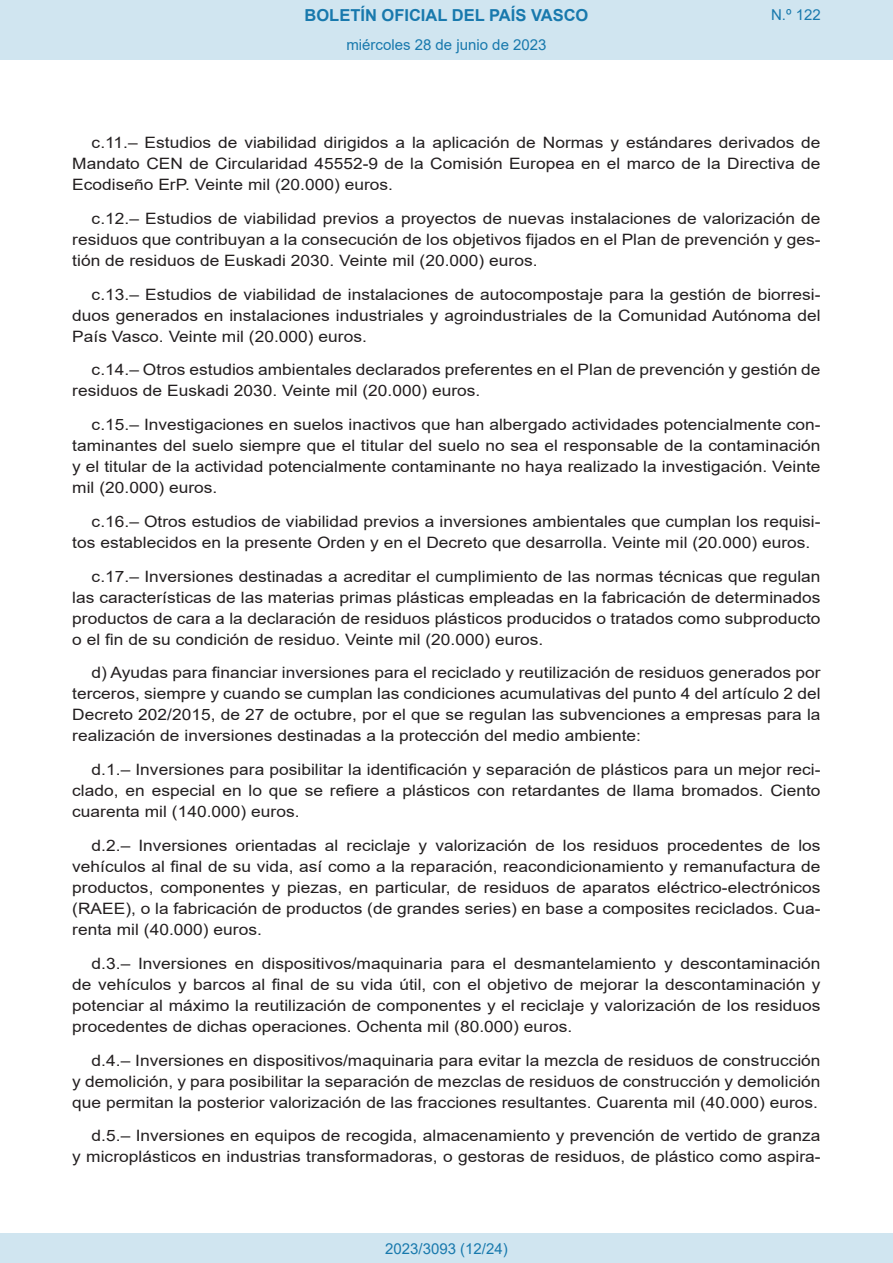
<style>
.page{position:relative;width:893px;height:1263px;background:#fff}
.page>*{position:absolute;margin:0;border:0;box-sizing:border-box;transform-origin:0 0}
.t1{font:700 16.5px "Arial";color:#1879ad}
.BOPVDetalle{font:15.6px/21px "Arial";color:#231f20;text-align:justify;scale:1.11 1}
.Paginacion_Centro{font:15px "Arial";color:#1879ad}
</style>
<div class="page">
<div style="left:0;top:0;width:893px;height:60px;background:#d0e5f0"></div>
<div style="left:0;top:1233px;width:893px;height:30px;background:#d0e5f0"></div>
<p class="t1" style="left:305px;top:3px;width:285px">BOLETÍN OFICIAL DEL PAÍS VASCO</p>
<p class="Paginacion_Centro" style="left:346px;top:35px;width:202px">miércoles 28 de junio de 2023</p>
<p class="Paginacion_Centro" style="left:771px;top:5px;width:51px">N.º 122</p>
<p class="BOPVDetalle" style="left:72px;top:132px;width:676px;text-indent:19px">c.11.– Estudios de viabilidad dirigidos a la aplicación de Normas y estándares derivados de Mandato CEN de Circularidad 45552-9 de la Comisión Europea en el marco de la Directiva de Ecodiseño ErP. Veinte mil (20.000) euros.</p>
<p class="BOPVDetalle" style="left:72px;top:208px;width:676px;text-indent:19px">c.12.– Estudios de viabilidad previos a proyectos de nuevas instalaciones de valorización de residuos que contribuyan a la consecución de los objetivos fijados en el Plan de prevención y ges&shy;tión de residuos de Euskadi 2030. Veinte mil (20.000) euros.</p>
<p class="BOPVDetalle" style="left:72px;top:284px;width:676px;text-indent:19px">c.13.– Estudios de viabilidad de instalaciones de autocompostaje para la gestión de biorresi&shy;duos generados en instalaciones industriales y agroindustriales de la Comunidad Autónoma del País Vasco. Veinte mil (20.000) euros.</p>
<p class="BOPVDetalle" style="left:72px;top:359px;width:676px;text-indent:19px">c.14.– Otros estudios ambientales declarados preferentes en el Plan de prevención y gestión de residuos de Euskadi 2030. Veinte mil (20.000) euros.</p>
<p class="BOPVDetalle" style="left:72px;top:414px;width:676px;text-indent:19px">c.15.– Investigaciones en suelos inactivos que han albergado actividades potencialmente con&shy;taminantes del suelo siempre que el titular del suelo no sea el responsable de la contaminación y el titular de la actividad potencialmente contaminante no haya realizado la investigación. Veinte mil (20.000) euros.</p>
<p class="BOPVDetalle" style="left:72px;top:511px;width:676px;text-indent:19px">c.16.– Otros estudios de viabilidad previos a inversiones ambientales que cumplan los requisi&shy;tos establecidos en la presente Orden y en el Decreto que desarrolla. Veinte mil (20.000) euros.</p>
<p class="BOPVDetalle" style="left:72px;top:566px;width:676px;text-indent:19px">c.17.– Inversiones destinadas a acreditar el cumplimiento de las normas técnicas que regulan las características de las materias primas plásticas empleadas en la fabricación de determinados productos de cara a la declaración de residuos plásticos producidos o tratados como subproducto o el fin de su condición de residuo. Veinte mil (20.000) euros.</p>
<p class="BOPVDetalle" style="left:72px;top:662px;width:676px;text-indent:19px">d) Ayudas para financiar inversiones para el reciclado y reutilización de residuos generados por terceros, siempre y cuando se cumplan las condiciones acumulativas del punto 4 del artículo 2 del Decreto 202/2015, de 27 de octubre, por el que se regulan las subvenciones a empresas para la realización de inversiones destinadas a la protección del medio ambiente:</p>
<p class="BOPVDetalle" style="left:72px;top:759px;width:676px;text-indent:19px">d.1.– Inversiones para posibilitar la identificación y separación de plásticos para un mejor reci&shy;clado, en especial en lo que se refiere a plásticos con retardantes de llama bromados. Ciento cuarenta mil (140.000) euros.</p>
<p class="BOPVDetalle" style="left:72px;top:835px;width:676px;text-indent:19px">d.2.– Inversiones orientadas al reciclaje y valorización de los residuos procedentes de los vehículos al final de su vida, así como a la reparación, reacondicionamiento y remanufactura de productos, componentes y piezas, en particular, de residuos de aparatos eléctrico-electrónicos (RAEE), o la fabricación de productos (de grandes series) en base a composites reciclados. Cua&shy;renta mil (40.000) euros.</p>
<p class="BOPVDetalle" style="left:72px;top:953px;width:676px;text-indent:19px">d.3.– Inversiones en dispositivos/maquinaria para el desmantelamiento y descontaminación de vehículos y barcos al final de su vida útil, con el objetivo de mejorar la descontaminación y potenciar al máximo la reutilización de componentes y el reciclaje y valorización de los residuos procedentes de dichas operaciones. Ochenta mil (80.000) euros.</p>
<p class="BOPVDetalle" style="left:72px;top:1049px;width:676px;text-indent:19px">d.4.– Inversiones en dispositivos/maquinaria para evitar la mezcla de residuos de construcción y demolición, y para posibilitar la separación de mezclas de residuos de construcción y demolición que permitan la posterior valorización de las fracciones resultantes. Cuarenta mil (40.000) euros.</p>
<p class="BOPVDetalle" style="left:72px;top:1125px;width:676px;text-align:right">d.5.– Inversiones en equipos de recogida, almacenamiento y prevención de vertido de granza<br>y microplásticos en industrias transformadoras, o gestoras de residuos, de plástico como aspira-</p>
<p class="Paginacion_Centro" style="left:385px;top:1238px;width:124px">2023/3093 (12/24)</p>
</div>
